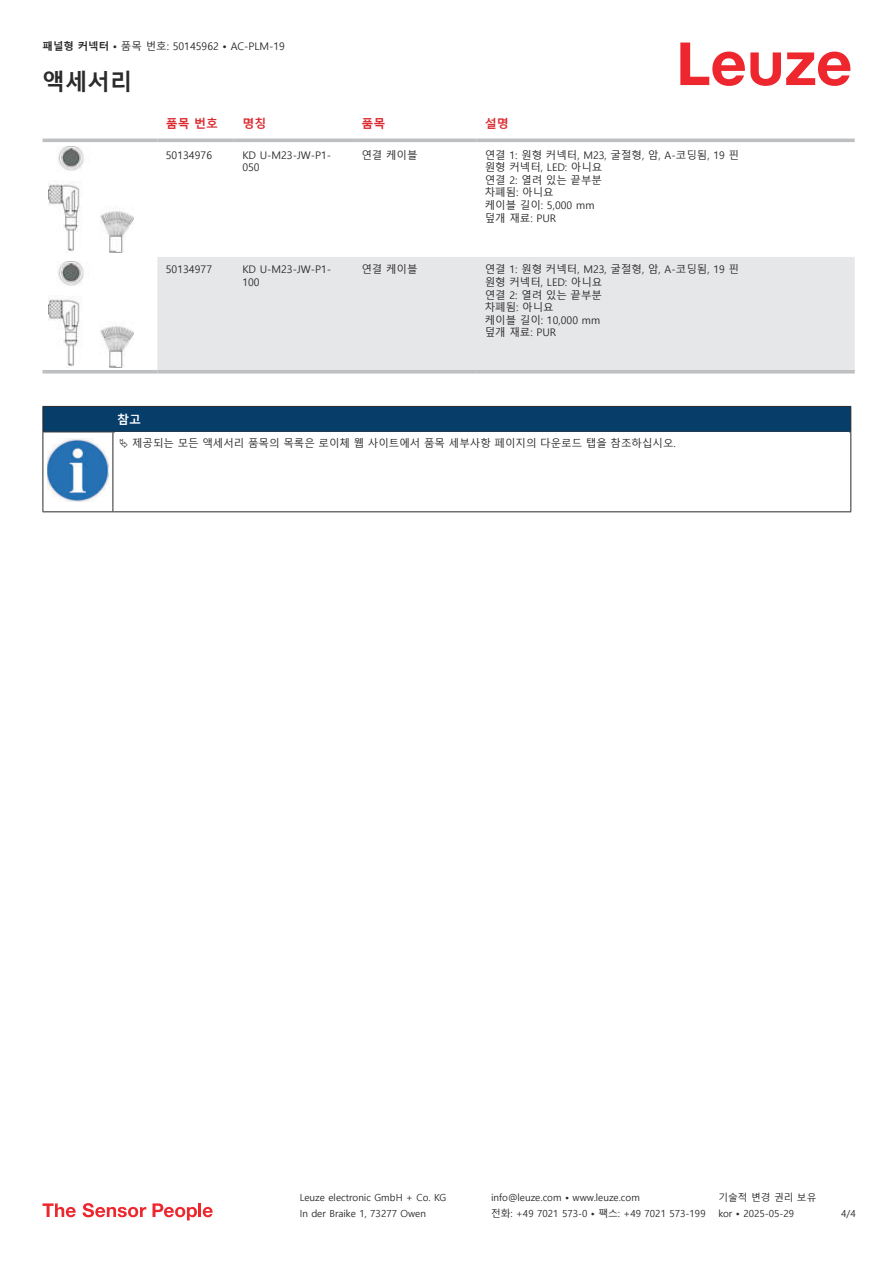
<style>
.page{position:relative;width:893px;height:1263px;background:#fff}
.page>*{position:absolute;margin:0;border:0;box-sizing:border-box;transform-origin:0 0}
.t1{font:700 22.5px "Malgun Gothic";color:#2b292a}
.t2{font:700 12px "Malgun Gothic";color:#db2a30}
.t3{font:700 12px "Malgun Gothic";color:#fff}
.t4{font:10.5px/12.6px "Malgun Gothic";color:#2b292a}
.t5{font:9.75px "Malgun Gothic";color:#2b292a}
.s1{font-weight:700}
</style>
<div class="page">
<svg style="left:680px;top:43px;width:170px;height:43px"></svg>
<svg style="left:43px;top:138px;width:812px;height:230px"></svg>
<div style="left:157px;top:257px;width:698px;height:113px;background:#e6e7e9"></div>
<hr style="left:43px;top:139px;width:114px;height:3px;background:#bdbfc1">
<hr style="left:157px;top:139px;width:77px;height:3px;background:#bdbfc1">
<hr style="left:234px;top:139px;width:119px;height:3px;background:#bdbfc1">
<hr style="left:353px;top:139px;width:123px;height:3px;background:#bdbfc1">
<hr style="left:476px;top:139px;width:379px;height:3px;background:#bdbfc1">
<svg style="left:43px;top:370px;width:114px;height:4px"></svg>
<svg style="left:157px;top:370px;width:77px;height:4px"></svg>
<svg style="left:234px;top:370px;width:119px;height:4px"></svg>
<svg style="left:353px;top:370px;width:123px;height:4px"></svg>
<svg style="left:476px;top:370px;width:379px;height:4px;background:#c4c6c7"></svg>
<img style="left:49px;top:146px;width:85px;height:107px">
<img style="left:49px;top:261px;width:85px;height:106px">
<hr style="left:43px;top:432px;width:70px;height:1px;background:#2b292a">
<svg style="left:43px;top:406px;width:808px;height:26px;background:#083c65"></svg>
<hr style="left:113px;top:432px;width:738px;height:1px;background:#2b292a">
<hr style="left:43px;top:432px;width:1px;height:75px;background:#2b292a">
<hr style="left:113px;top:432px;width:1px;height:75px;background:#2b292a">
<hr style="left:850px;top:432px;width:1px;height:75px;background:#2b292a">
<hr style="left:43px;top:511px;width:70px;height:1px;background:#2b292a">
<hr style="left:113px;top:511px;width:738px;height:1px;background:#2b292a">
<img style="left:47px;top:438px;width:61px;height:63px">
<svg style="left:43px;top:1203px;width:33px;height:14px"></svg>
<svg style="left:83px;top:1203px;width:63px;height:14px"></svg>
<svg style="left:153px;top:1203px;width:44px;height:17px"></svg>
<hr style="left:198px;top:1203px;width:3px;height:14px;background:#ed272d">
<svg style="left:203px;top:1207px;width:10px;height:10px"></svg>
<p class="t4" style="left:43px;top:40px;width:244px"><span class="s1">패널형 커넥터 •</span> 품목 번호: 50145962 <span class="s1">•</span> AC-PLM-19</p>
<h1 class="t1" style="left:43px;top:69px;width:91px">액세서리</h1>
<p class="t2" style="left:166px;top:116px;width:54px">품목 번호</p>
<p class="t2" style="left:242px;top:116px;width:25px">명칭</p>
<p class="t2" style="left:361px;top:116px;width:25px">품목</p>
<p class="t2" style="left:485px;top:116px;width:25px">설명</p>
<p class="t4" style="left:166px;top:149px;width:48px">50134976</p>
<p class="t4" style="left:242px;top:149px;width:90px">KD U-M23-JW-P1-<br>050</p>
<p class="t4" style="left:361px;top:149px;width:58px">연결 케이블</p>
<p class="t4" style="left:485px;top:149px;width:256px">연결 1: 원형 커넥터, M23, 굴절형, 암, A-코딩됨, 19 핀 원형 커넥터, LED: 아니요<br>연결 2: 열려 있는 끝부분<br>차폐됨: 아니요<br>케이블 길이: 5,000 mm<br>덮개 재료: PUR</p>
<p class="t4" style="left:166px;top:264px;width:48px">50134977</p>
<p class="t4" style="left:242px;top:264px;width:90px">KD U-M23-JW-P1-<br>100</p>
<p class="t4" style="left:361px;top:264px;width:58px">연결 케이블</p>
<p class="t4" style="left:485px;top:264px;width:256px">연결 1: 원형 커넥터, M23, 굴절형, 암, A-코딩됨, 19 핀 원형 커넥터, LED: 아니요<br>연결 2: 열려 있는 끝부분<br>차폐됨: 아니요<br>케이블 길이: 10,000 mm<br>덮개 재료: PUR</p>
<p class="t3" style="left:117px;top:413px;width:25px">참고</p>
<p class="t4" style="left:132px;top:437px;width:545px">제공되는 모든 액세서리 품목의 목록은 로이체 웹 사이트에서 품목 세부사항 페이지의 다운로드 탭을 참조하십시오.</p>
<p class="t5" style="left:300px;top:1192px;width:148px">Leuze electronic GmbH + Co. KG</p>
<p class="t5" style="left:491px;top:1192px;width:150px">info@leuze.com • www.leuze.com</p>
<p class="t5" style="left:718px;top:1192px;width:100px">기술적 변경 권리 보유</p>
<p class="t5" style="left:300px;top:1208px;width:128px">In der Braike 1, 73277 Owen</p>
<p class="t5" style="left:491px;top:1208px;width:216px">전화: +49 7021 573-0 • 팩스: +49 7021 573-199</p>
<p class="t5" style="left:718px;top:1208px;width:77px">kor • 2025-05-29</p>
<p class="t5" style="left:841px;top:1208px;width:16px">4/4</p>
</div>
